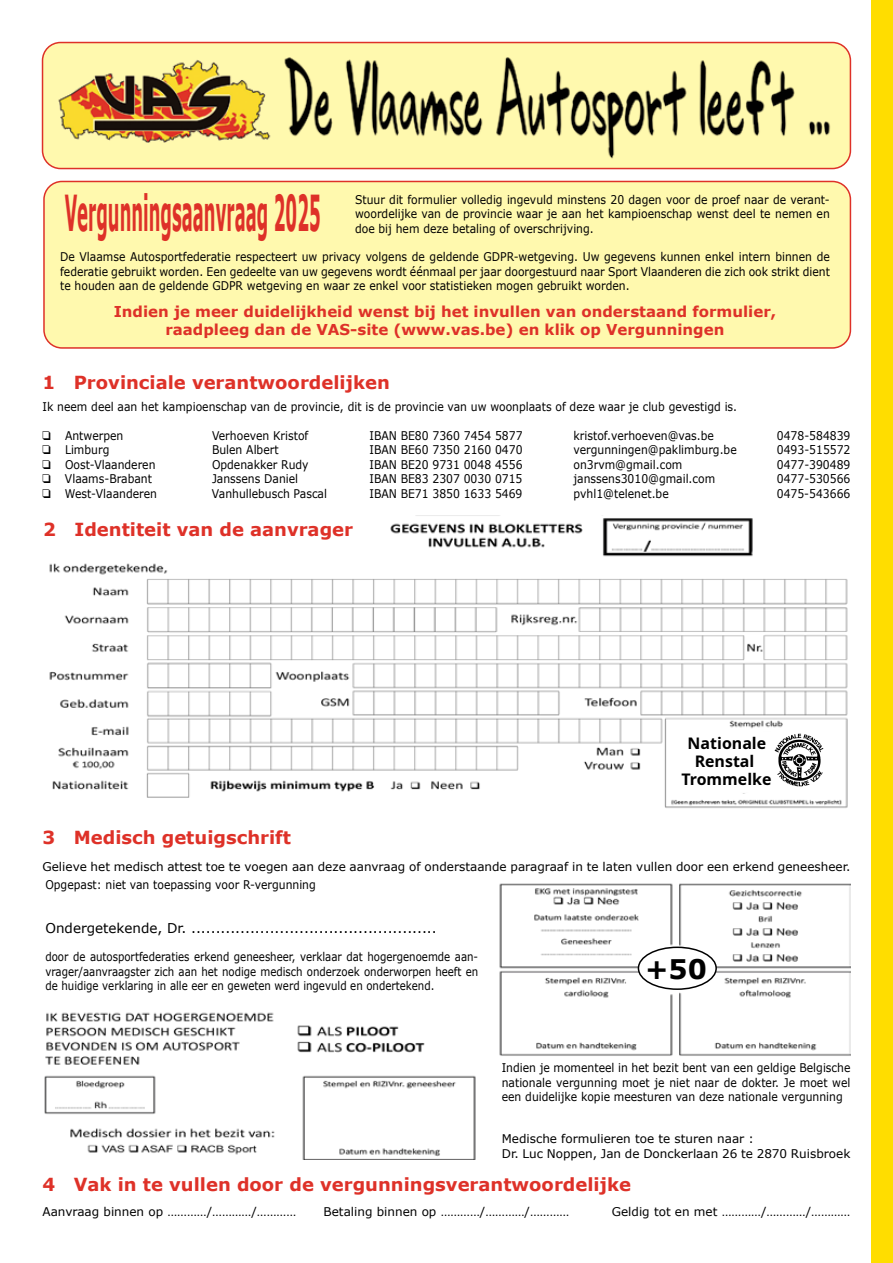
<style>
.page{position:relative;width:893px;height:1263px;background:#fff}
.page>*{position:absolute;margin:0;border:0;box-sizing:border-box;transform-origin:0 0}
.t1{font:700 49.5px "Verdana";color:#de3128;scale:.33 1}
.t2{font:700 27px "Verdana";color:#000}
.t3{font:700 18px "Verdana";color:#de3128}
.t4{font:700 15.9px/18px "Noto Sans";color:#000;text-align:center}
.t5{font:700 15px/18px "Verdana";color:#de3128;text-align:center}
.t6{font:13.5px "Verdana";color:#000}
.t7{font:12px/14.4px "Verdana";color:#000;text-align:justify;scale:.9 1}
.t8{font:12px/14.4px "Verdana";color:#000}
.t9{font:12px/14.4px "Verdana";color:#000;text-align:justify;scale:.85 1}
.s1{font-family:"Monotype Sorts"}
</style>
<div class="page">
<img style="left:44px;top:883px;width:806px;height:276px">
<img style="left:43px;top:43px;width:807px;height:126px">
<div style="left:42px;top:42px;width:809px;height:127px;border:2px solid #de3128;border-radius:18px"></div>
<div style="left:44px;top:181px;width:806px;height:167px;background:#fff9ae;border-radius:18px"></div>
<div style="left:43px;top:181px;width:808px;height:168px;border:2px solid #de3128;border-radius:18px"></div>
<img style="left:49px;top:518px;width:799px;height:290px">
<div style="left:43px;top:932px;width:438px;height:80px;background:#fff"></div>
<div style="left:871px;top:0;width:22px;height:1263px;background:#fd0"></div>
<div style="left:638px;top:947px;width:78px;height:42px;background:#fff;border-radius:50%"></div>
<div style="left:638px;top:946px;width:79px;height:44px;border:2px solid #000;border-radius:50%"></div>
<div style="left:674px;top:731px;width:161px;height:62px;background:#fff"></div>
<img style="left:775px;top:733px;width:49px;height:54px">
<h1 class="t1" style="left:65px;top:181px;width:778px">Vergunningsaanvraag 2025</h1>
<p class="t7" style="left:355px;top:192px;width:529px">Stuur dit formulier volledig ingevuld minstens 20 dagen voor de proef naar de verant&shy;woordelijke van de provincie waar je aan het kampioenschap wenst deel te nemen en doe bij hem deze betaling of overschrijving.</p>
<p class="t7" style="left:60px;top:250px;width:857px">De Vlaamse Autosportfederatie respecteert uw privacy volgens de geldende GDPR-wetgeving. Uw gegevens kunnen enkel intern binnen de federatie gebruikt worden. Een gedeelte van uw gegevens wordt éénmaal per jaar doorgestuurd naar Sport Vlaanderen die zich ook strikt dient te houden aan de geldende GDPR wetgeving en waar ze enkel voor statistieken mogen gebruikt worden.</p>
<p class="t5" style="left:114px;top:302px;width:664px">Indien je meer duidelijkheid wenst bij het invullen van onderstaand formulier, raadpleeg dan de VAS-site (www.vas.be) en klik op Vergunningen</p>
<h3 class="t3" style="left:43px;top:371px;width:349px">1 Provinciale verantwoordelijken</h3>
<p class="t7" style="left:43px;top:400px;width:773px">Ik neem deel aan het kampioenschap van de provincie, dit is de provincie van uw woonplaats of deze waar je club gevestigd is.</p>
<p class="t7" style="left:43px;top:428px;width:91px"><span class="s1">q</span> Antwerpen</p>
<p class="t7" style="left:212px;top:428px;width:109px">Verhoeven Kristof</p>
<p class="t7" style="left:370px;top:428px;width:172px">IBAN BE80 7360 7454 5877</p>
<p class="t7" style="left:574px;top:428px;width:158px">kristof.verhoeven@vas.be</p>
<p class="t7" style="left:777px;top:428px;width:83px">0478-584839</p>
<p class="t7" style="left:43px;top:443px;width:76px"><span class="s1">q</span> Limburg</p>
<p class="t7" style="left:212px;top:443px;width:76px">Bulen Albert</p>
<p class="t7" style="left:370px;top:443px;width:172px">IBAN BE60 7350 2160 0470</p>
<p class="t7" style="left:574px;top:443px;width:183px">vergunningen@paklimburg.be</p>
<p class="t7" style="left:777px;top:443px;width:83px">0493-515572</p>
<p class="t7" style="left:42px;top:457px;width:127px"><span class="s1">q</span> Oost-Vlaanderen</p>
<p class="t7" style="left:212px;top:457px;width:109px">Opdenakker Rudy</p>
<p class="t7" style="left:369px;top:457px;width:172px">IBAN BE20 9731 0048 4556</p>
<p class="t7" style="left:573px;top:457px;width:122px">on3rvm@gmail.com</p>
<p class="t7" style="left:777px;top:457px;width:83px">0477-390489</p>
<p class="t7" style="left:42px;top:472px;width:123px"><span class="s1">q</span> Vlaams-Brabant</p>
<p class="t7" style="left:212px;top:472px;width:97px">Janssens Daniel</p>
<p class="t7" style="left:369px;top:472px;width:172px">IBAN BE83 2307 0030 0715</p>
<p class="t7" style="left:573px;top:472px;width:159px">janssens3010@gmail.com</p>
<p class="t7" style="left:777px;top:472px;width:83px">0477-530566</p>
<p class="t7" style="left:42px;top:486px;width:129px"><span class="s1">q</span> West-Vlaanderen</p>
<p class="t7" style="left:212px;top:486px;width:129px">Vanhullebusch Pascal</p>
<p class="t7" style="left:369px;top:486px;width:172px">IBAN BE71 3850 1633 5469</p>
<p class="t7" style="left:573px;top:486px;width:107px">pvhl1@telenet.be</p>
<p class="t7" style="left:777px;top:486px;width:83px">0475-543666</p>
<h3 class="t3" style="left:43px;top:518px;width:311px">2 Identiteit van de aanvrager</h3>
<h3 class="t3" style="left:43px;top:826px;width:250px">3 Medisch getuigschrift</h3>
<h3 class="t4" style="left:681px;top:733px;width:92px">Nationale<br>Renstal<br>Trommelke</h3>
<p class="t8" style="left:43px;top:859px;width:809px">Gelieve het medisch attest toe te voegen aan deze aanvraag of onderstaande paragraaf in te laten vullen door een erkend geneesheer.</p>
<p class="t7" style="left:45px;top:877px;width:302px">Opgepast: niet van toepassing voor R-vergunning</p>
<p class="t6" style="left:45px;top:918px;width:393px">Ondergetekende, Dr. ..................................................</p>
<p class="t9" style="left:45px;top:950px;width:511px">door de autosportfederaties erkend geneesheer, verklaar dat hogergenoemde aan&shy;vrager/aanvraagster zich aan het nodige medisch onderzoek onderworpen heeft en de huidige verklaring in alle eer en geweten werd ingevuld en ondertekend.</p>
<h2 class="t2" style="left:645px;top:951px;width:63px">+50</h2>
<p class="t7" style="left:502px;top:1060px;width:389px">Indien je momenteel in het bezit bent van een geldige Belgische nationale vergunning moet je niet naar de dokter. Je moet wel een duidelijke kopie meesturen van deze nationale vergunning</p>
<p class="t8" style="left:502px;top:1131px;width:350px">Medische formulieren toe te sturen naar :<br>Dr. Luc Noppen, Jan de Donckerlaan 26 te 2870 Ruisbroek</p>
<h3 class="t3" style="left:43px;top:1173px;width:590px">4 Vak in te vullen door de vergunningsverantwoordelijke</h3>
<p class="t8" style="left:43px;top:1204px;width:255px">Aanvraag binnen op …………/…………/…………</p>
<p class="t8" style="left:324px;top:1204px;width:247px">Betaling binnen op …………/…………/…………</p>
<p class="t8" style="left:612px;top:1204px;width:240px">Geldig tot en met …………/…………/…………</p>
</div>
